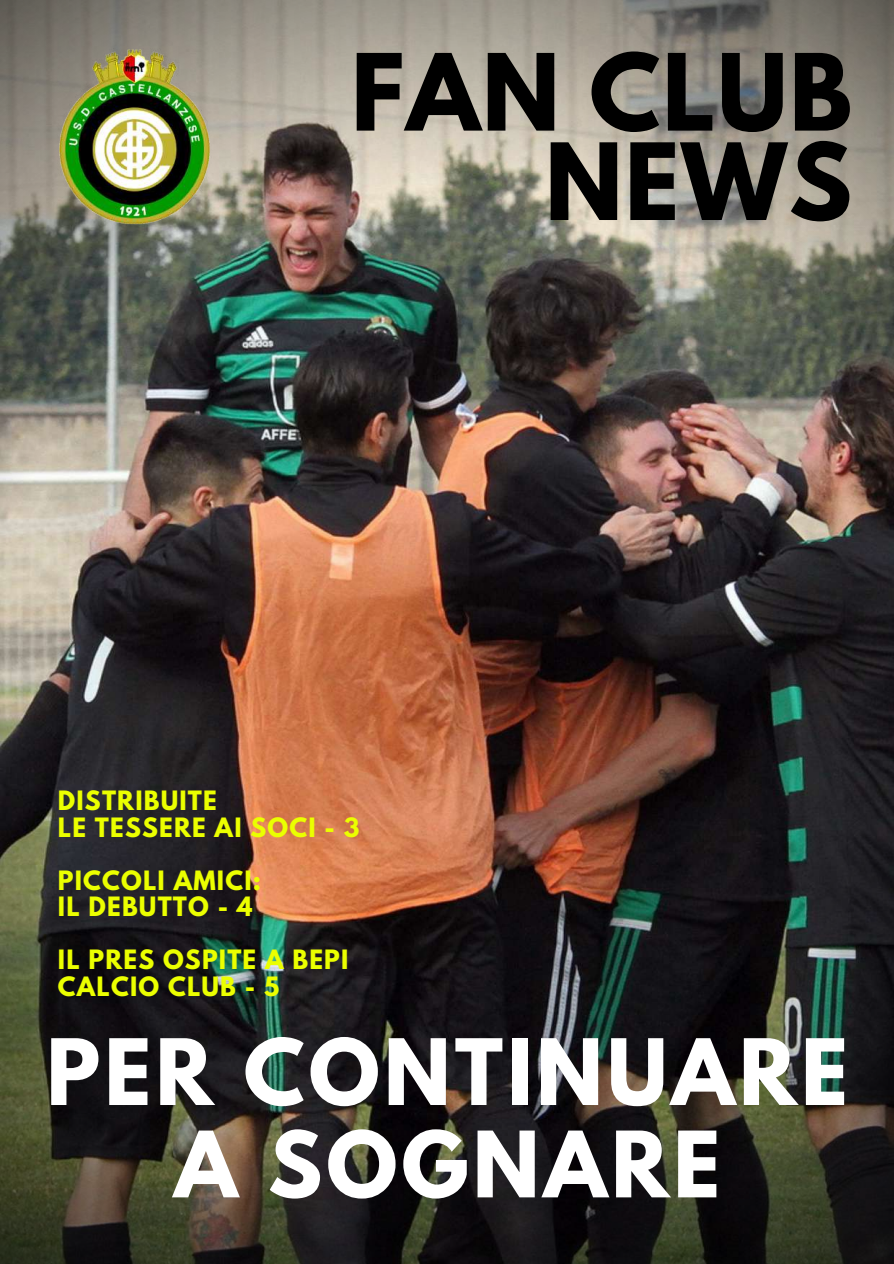
<style>
.page{position:relative;width:894px;height:1264px;background:#fff}
.page>*{position:absolute;margin:0;border:0;box-sizing:border-box;transform-origin:0 0}
.t1{font:700 94.2px/89.4px "League Spartan";letter-spacing:.02em;color:#000;text-align:right}
.t2{font:700 81px/92.2px "League Spartan";letter-spacing:.05em;color:#fff;text-align:center}
.t3{font:700 23.55px/26.5px "League Spartan";letter-spacing:.05em;color:#ebff00}
</style>
<div class="page">
<img style="left:0;top:0;width:893px;height:1263px">
<img style="left:58px;top:49px;width:153px;height:177px">
<h1 class="t1" style="left:351px;top:60px;width:502px">FAN CLUB<br>NEWS</h1>
<p class="t3" style="left:58px;top:790px;width:303px">DISTRIBUITE<br>LE TESSERE AI SOCI - 3</p>
<p class="t3" style="left:58px;top:870px;width:204px">PICCOLI AMICI:<br>IL DEBUTTO - 4</p>
<p class="t3" style="left:58px;top:949px;width:292px">IL PRES OSPITE A BEPI<br>CALCIO CLUB - 5</p>
<h2 class="t2" style="left:46px;top:1036px;width:802px">PER CONTINUARE<br>A SOGNARE</h2>
</div>
